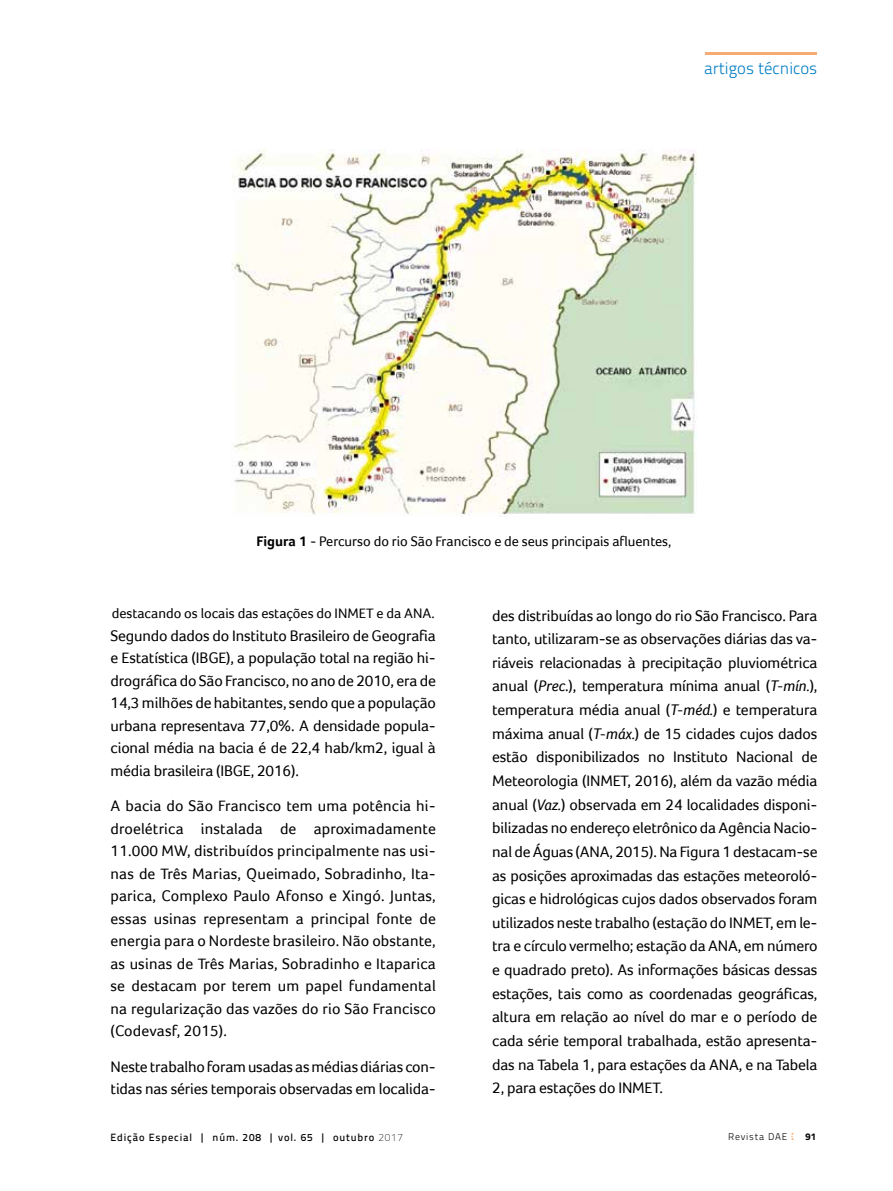
<style>
.page{position:relative;width:893px;height:1191px;background:#fff}
.page>*{position:absolute;margin:0;border:0;box-sizing:border-box;transform-origin:0 0}
.t1{font:300 16.65px "Titillium Text 22 L";color:#007ec3}
.t2{font:15.75px/23.7px "Foco";letter-spacing:-.01em;color:#000;text-align:justify}
.t3{font:14.25px "Foco";color:#000}
.t4{font:500 10.5px "Titillium Text 22 L";letter-spacing:.08em;color:#000}
.t5{font:300 9.75px "Titillium Text 22 L";letter-spacing:.08em;color:#000}
.t6{font:800 9.75px "Titillium Text 22 L";color:#000}
.s1{font-weight:700}
.s2{font-weight:100}
.s3{font-style:italic}
</style>
<div class="page">
<img style="left:231px;top:149px;width:466px;height:366px">
<svg style="left:791px;top:1133px;width:2px;height:6px"></svg>
<hr style="left:705px;top:52px;width:111px;height:3px;background:#f6ab72">
<p class="t1" style="left:704px;top:56px;width:115px">artigos técnicos</p>
<p class="t3" style="left:257px;top:533px;width:416px"><span class="s1">Figura 1</span> - Percurso do rio São Francisco e de seus principais afluentes,</p>
<p class="t3" style="left:112px;top:605px;width:324px">destacando os locais das estações do INMET e da ANA.</p>
<p class="t2" style="left:111px;top:624px;width:327px;line-height:22.5px">Segundo dados do Instituto Brasileiro de Geografia e Estatística (IBGE), a população total na região hi&shy;drográfica do São Francisco, no ano de 2010, era de 14,3 milhões de habitantes, sendo que a população urbana representava 77,0%. A densidade popula&shy;cional média na bacia é de 22,4 hab/km2, igual à média brasileira (IBGE, 2016).</p>
<p class="t2" style="left:111px;top:794px;width:327px;line-height:22.5px">A bacia do São Francisco tem uma potência hi&shy;droelétrica instalada de aproximadamente 11.000 MW, distribuídos principalmente nas usi&shy;nas de Três Marias, Queimado, Sobradinho, Ita&shy;parica, Complexo Paulo Afonso e Xingó. Juntas, essas usinas representam a principal fonte de energia para o Nordeste brasileiro. Não obstante, as usinas de Três Marias, Sobradinho e Itaparica se destacam por terem um papel fundamental na regularização das vazões do rio São Francisco (Codevasf, 2015).</p>
<p class="t2" style="left:111px;top:1054px;width:327px;line-height:22.5px">Neste trabalho foram usadas as médias diárias con&shy;tidas nas séries temporais observadas em localida-</p>
<p class="t4" style="left:111px;top:1129px;width:294px">Edição Especial | núm. 208 | vol. 65 | outubro <span class="s2">2017</span></p>
<p class="t2" style="left:492px;top:603px;width:327px">des distribuídas ao longo do rio São Francisco. Para tanto, utilizaram-se as observações diárias das va&shy;riáveis relacionadas à precipitação pluviométrica anual (<span class="s3">Prec</span>.), temperatura mínima anual (<span class="s3">T-mín.</span>), temperatura média anual (<span class="s3">T-méd.</span>) e temperatura máxima anual (<span class="s3">T-máx.</span>) de 15 cidades cujos dados estão disponibilizados no Instituto Nacional de Meteorologia (INMET, 2016), além da vazão média anual (<span class="s3">Vaz.</span>) observada em 24 localidades disponi&shy;bilizadas no endereço eletrônico da Agência Nacio&shy;nal de Águas (ANA, 2015). Na Figura 1 destacam-se as posições aproximadas das estações meteoroló&shy;gicas e hidrológicas cujos dados observados foram utilizados neste trabalho (estação do INMET, em le&shy;tra e círculo vermelho; estação da ANA, em número e quadrado preto). As informações básicas dessas estações, tais como as coordenadas geográficas, altura em relação ao nível do mar e o período de cada série temporal trabalhada, estão apresenta&shy;das na Tabela 1, para estações da ANA, e na Tabela 2, para estações do INMET.</p>
<p class="t5" style="left:728px;top:1129px;width:61px">Revista DAE</p>
<p class="t6" style="left:805px;top:1129px;width:13px">91</p>
</div>
